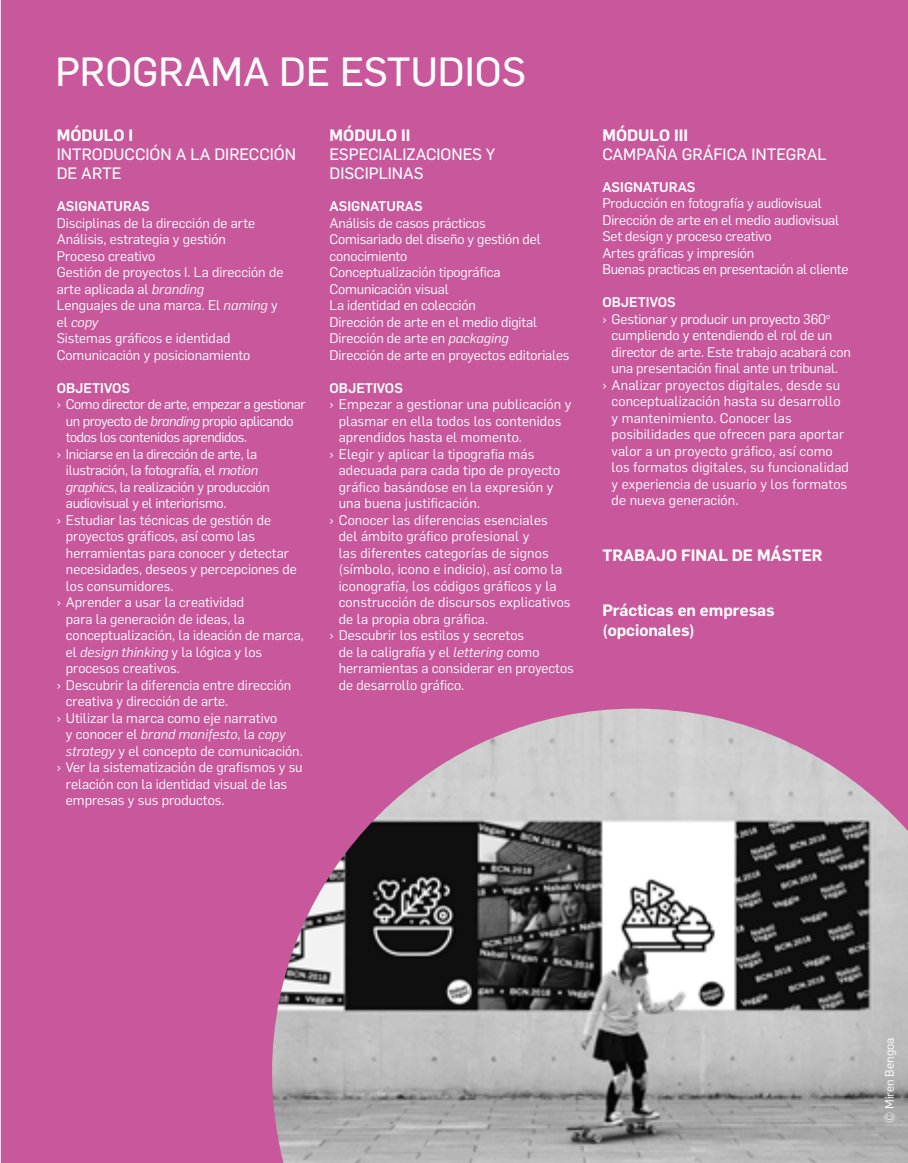
<style>
.page{position:relative;width:908px;height:1163px;background:#fff}
.page>*{position:absolute;margin:0;border:0;box-sizing:border-box;transform-origin:0 0}
.t1{font:40px "Flama Basic";color:#fff}
.t2{font:16.2px/19.4px "Flama Basic";color:#fff}
.t3{font:600 16.2px/19.4px "Flama";color:#fff}
.t4{font:13.8px/16.4px "Flama";color:#fff}
.t5{font:13.8px/16.4px "Flama";letter-spacing:-.02em;color:#fff}
.t6{font:13.8px/16.4px "Flama";letter-spacing:-.03em;color:#fff}
.t7{font:500 13.8px "Flama";color:#fff}
.t8{font:12px "Flama";color:#fff}
.s1{font-style:italic}
.s2{font-weight:300}
</style>
<div class="page">
<div style="left:1px;top:0;width:906px;height:1162px;background:#c9579c"></div>
<img style="left:272px;top:708px;width:635px;height:454px">
<p class="t1" style="left:55px;top:43px;width:472px">PROGRAMA DE ESTUDIOS</p>
<p class="t3" style="left:57px;top:124px;width:78px">MÓDULO I</p>
<p class="t2" style="left:57px;top:143px;width:241px">INTRODUCCIÓN A LA DIRECCIÓN<br>DE ARTE</p>
<p class="t7" style="left:57px;top:196px;width:95px">ASIGNATURAS</p>
<p class="t4" style="left:57px;top:214px;width:200px">Disciplinas de la dirección de arte</p>
<p class="t4" style="left:57px;top:230px;width:171px">Análisis, estrategia y gestión</p>
<p class="t4" style="left:57px;top:247px;width:100px">Proceso creativo</p>
<p class="t4" style="left:57px;top:263px;width:228px">Gestión de proyectos I. La dirección de arte aplicada al <span class="s1">branding</span></p>
<p class="t4" style="left:57px;top:296px;width:222px">Lenguajes de una marca. El <span class="s1">naming</span> y el <span class="s1">copy</span></p>
<p class="t4" style="left:57px;top:329px;width:175px">Sistemas gráficos e identidad</p>
<p class="t4" style="left:57px;top:346px;width:195px">Comunicación y posicionamiento</p>
<p class="t7" style="left:57px;top:378px;width:75px">OBJETIVOS</p>
<p class="t6" style="left:66px;top:395px;width:241px;text-indent:-9px">› Como director de arte, empezar a gestionar un proyecto de <span class="s1">branding</span> propio aplicando todos los contenidos aprendidos.</p>
<p class="t5" style="left:66px;top:445px;width:205px;text-indent:-9px">› Iniciarse en la dirección de arte, la ilustración, la fotografía, el <span class="s1">motion graphics</span>, la realización y producción audiovisual y el interiorismo.</p>
<p class="t4" style="left:66px;top:510px;width:232px;text-indent:-9px">› Estudiar las técnicas de gestión de proyectos gráficos, así como las herramientas para conocer y detectar necesidades, deseos y percepciones de los consumidores.</p>
<p class="t4" style="left:66px;top:593px;width:239px;text-indent:-9px">› Aprender a usar la creatividad<br>para la generación de ideas, la conceptualización, la ideación de marca, el <span class="s1">design thinking</span> y la lógica y los procesos creativos.</p>
<p class="t4" style="left:66px;top:675px;width:227px;text-indent:-9px">› Descubrir la diferencia entre dirección creativa y dirección de arte.</p>
<p class="t4" style="left:66px;top:708px;width:238px;text-indent:-9px">› Utilizar la marca como eje narrativo<br>y conocer el <span class="s1">brand manifesto</span>, la <span class="s1">copy strategy</span> y el concepto de comunicación.</p>
<p class="t4" style="left:66px;top:758px;width:238px;text-indent:-9px">› Ver la sistematización de grafismos y su relación con la identidad visual de las empresas y sus productos.</p>
<p class="t3" style="left:329px;top:124px;width:82px">MÓDULO II</p>
<p class="t2" style="left:329px;top:143px;width:167px">ESPECIALIZACIONES Y<br>DISCIPLINAS</p>
<p class="t7" style="left:329px;top:196px;width:95px">ASIGNATURAS</p>
<p class="t4" style="left:329px;top:214px;width:158px">Análisis de casos prácticos</p>
<p class="t4" style="left:329px;top:230px;width:212px">Comisariado del diseño y gestión del conocimiento</p>
<p class="t4" style="left:329px;top:263px;width:172px">Conceptualización tipográfica</p>
<p class="t4" style="left:329px;top:280px;width:121px">Comunicación visual</p>
<p class="t4" style="left:329px;top:296px;width:148px">La identidad en colección</p>
<p class="t4" style="left:329px;top:313px;width:209px">Dirección de arte en el medio digital</p>
<p class="t4" style="left:329px;top:329px;width:180px">Dirección de arte en <span class="s1">packaging</span></p>
<p class="t4" style="left:329px;top:346px;width:241px">Dirección de arte en proyectos editoriales</p>
<p class="t7" style="left:329px;top:378px;width:75px">OBJETIVOS</p>
<p class="t4" style="left:338px;top:395px;width:234px;text-indent:-9px">› Empezar a gestionar una publicación y plasmar en ella todos los contenidos aprendidos hasta el momento.</p>
<p class="t4" style="left:338px;top:445px;width:223px;text-indent:-9px">› Elegir y aplicar la tipografia más adecuada para cada tipo de proyecto gráfico basándose en la expresión y una buena justificación.</p>
<p class="t4" style="left:338px;top:510px;width:233px;text-indent:-9px">› Conocer las diferencias esenciales<br>del ámbito gráfico profesional y<br>las diferentes categorías de signos (símbolo, icono e indicio), así como la iconografía, los códigos gráficos y la construcción de discursos explicativos de la propia obra gráfica.</p>
<p class="t4" style="left:338px;top:626px;width:236px;text-indent:-9px">› Descubrir los estilos y secretos<br>de la caligrafía y el <span class="s1">lettering</span> como herramientas a considerar en proyectos de desarrollo gráfico.</p>
<p class="t3" style="left:602px;top:124px;width:87px">MÓDULO III</p>
<p class="t2" style="left:602px;top:143px;width:225px">CAMPAÑA GRÁFICA INTEGRAL</p>
<p class="t7" style="left:602px;top:177px;width:95px">ASIGNATURAS</p>
<p class="t4" style="left:602px;top:194px;width:221px">Producción en fotografía y audiovisual</p>
<p class="t4" style="left:602px;top:211px;width:238px">Dirección de arte en el medio audiovisual</p>
<p class="t4" style="left:602px;top:227px;width:171px">Set design y proceso creativo</p>
<p class="t4" style="left:602px;top:244px;width:153px">Artes gráficas y impresión</p>
<p class="t5" style="left:602px;top:260px;width:247px">Buenas practicas en presentación al cliente</p>
<p class="t7" style="left:602px;top:292px;width:75px">OBJETIVOS</p>
<p class="t4" style="left:611px;top:310px;width:240px;text-indent:-9px">› Gestionar y producir un proyecto 360<sup>o </sup>cumpliendo y entendiendo el rol de un director de arte. Este trabajo acabará con una presentación final ante un tribunal.</p>
<p class="t4" style="left:611px;top:376px;width:239px;text-indent:-9px">› Analizar proyectos digitales, desde su conceptualización hasta su desarrollo y mantenimiento. Conocer las posibilidades que ofrecen para aportar valor a un proyecto gráfico, así como los formatos digitales, su funcionalidad y experiencia de usuario y los formatos de nueva generación.</p>
<p class="t3" style="left:602px;top:544px;width:222px">TRABAJO FINAL DE MÁSTER</p>
<p class="t3" style="left:602px;top:599px;width:174px">Prácticas en empresas (opcionales)</p>
<p class="t8" style="left:880px;top:1122px;width:87px;rotate:-90deg"><span class="s2">©</span> Miren Bengoa</p>
</div>
